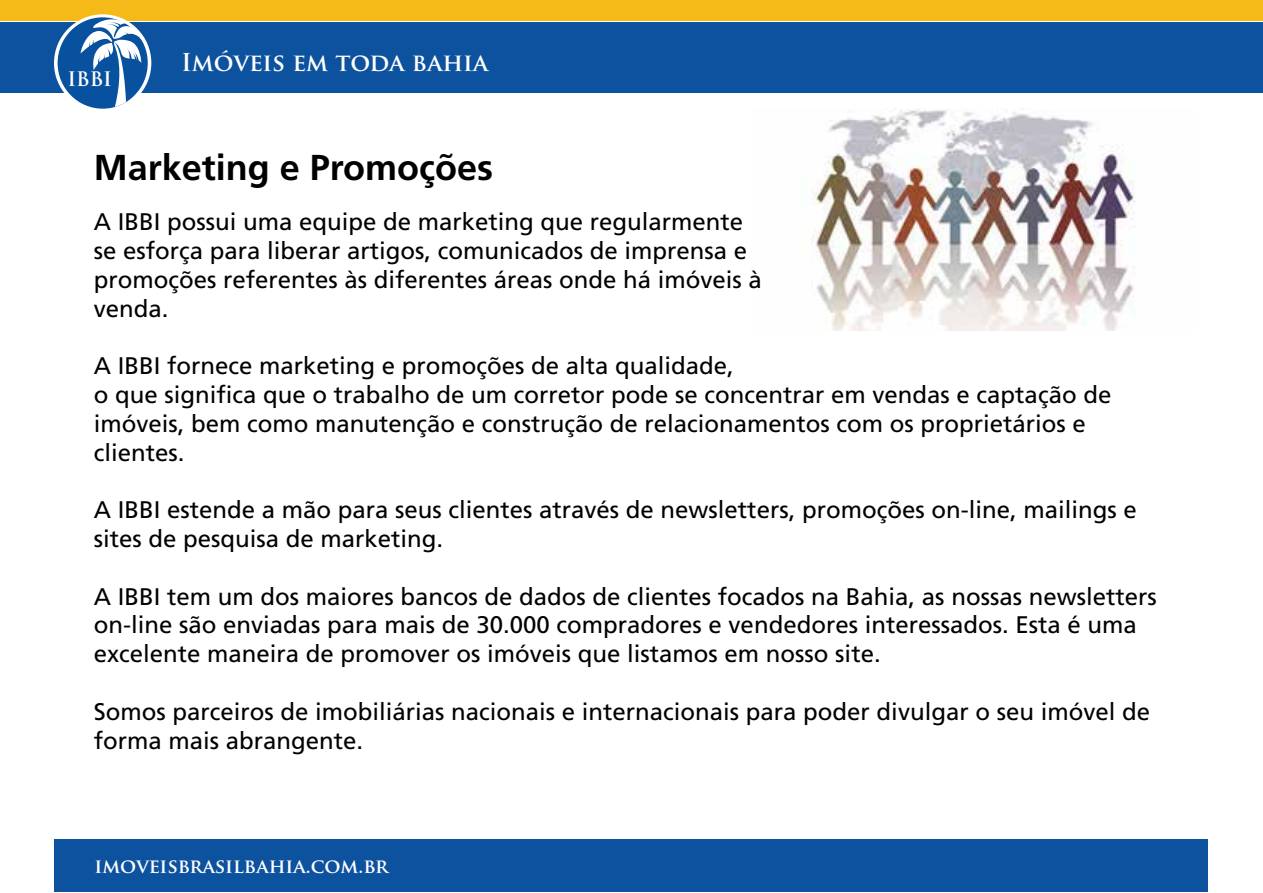
<style>
.page{position:relative;width:1263px;height:893px;background:#fff}
.page>*{position:absolute;margin:0;border:0;box-sizing:border-box;transform-origin:0 0}
.t1{font:700 36px "Frutiger LT";color:#000}
.t2{font:24px/28.8px "Frutiger LT";color:#000}
.t3{font:700 24px "Trajan Pro";color:#fff}
.t4{font:700 19.5px "Trajan Pro";color:#fff}
</style>
<div class="page">
<div style="left:54px;top:840px;width:1154px;height:52px;background:#0d529f"></div>
<div style="left:0;top:0;width:1263px;height:21px;background:#f5ba18"></div>
<div style="left:0;top:22px;width:1263px;height:71px;background:#0d529f"></div>
<img style="left:811px;top:108px;width:324px;height:222px">
<svg style="left:54px;top:14px;width:97px;height:98px"></svg>
<div style="left:58px;top:17px;width:90px;height:92px;background:#07519f;border-radius:50%"></div>
<svg style="left:80px;top:19px;width:63px;height:88px"></svg>
<p class="t4" style="left:68px;top:67px;width:46px">IBBI</p>
<p class="t3" style="left:181px;top:48px;width:309px">Imóveis em toda bahia</p>
<h1 class="t1" style="left:94px;top:146px;width:401px">Marketing e Promoções</h1>
<p class="t2" style="left:94px;top:208px;width:670px">A IBBI possui uma equipe de marketing que regularmente se esforça para liberar artigos, comunicados de imprensa e promoções referentes às diferentes áreas onde há imóveis à venda.</p>
<p class="t2" style="left:94px;top:352px;width:1019px">A IBBI fornece marketing e promoções de alta qualidade,<br>o que significa que o trabalho de um corretor pode se concentrar em vendas e captação de imóveis, bem como manutenção e construção de relacionamentos com os proprietários e clientes.</p>
<p class="t2" style="left:94px;top:496px;width:1044px">A IBBI estende a mão para seus clientes através de newsletters, promoções on-line, mailings e sites de pesquisa de marketing.</p>
<p class="t2" style="left:94px;top:582px;width:1064px">A IBBI tem um dos maiores bancos de dados de clientes focados na Bahia, as nossas newsletters on-line são enviadas para mais de 30.000 compradores e vendedores interessados. Esta é uma excelente maneira de promover os imóveis que listamos em nosso site.</p>
<p class="t2" style="left:94px;top:697px;width:1058px">Somos parceiros de imobiliárias nacionais e internacionais para poder divulgar o seu imóvel de forma mais abrangente.</p>
<p class="t4" style="left:94px;top:854px;width:296px">imoveisbrasilbahia.com.br</p>
</div>
